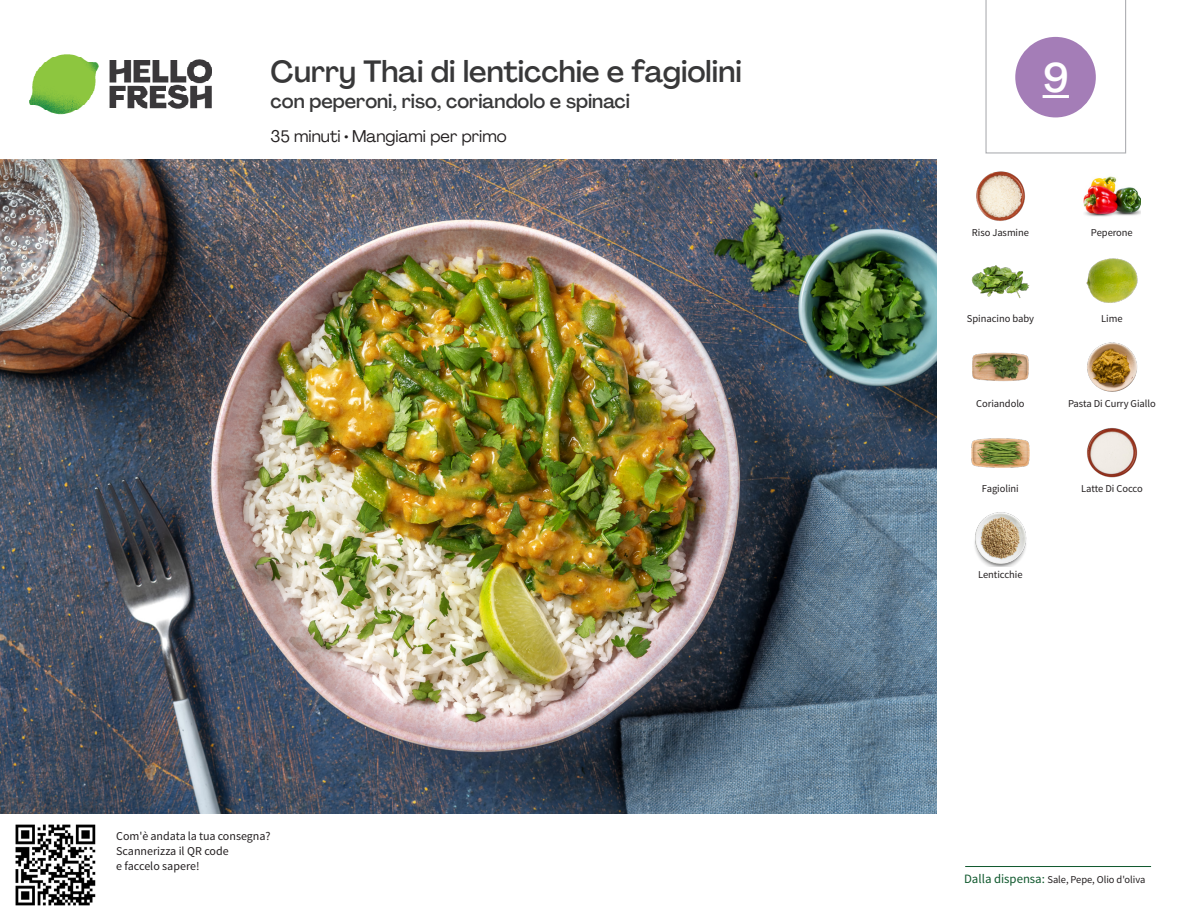
<style>
.page{position:relative;width:1188px;height:918px;background:#fff}
.page>*{position:absolute;margin:0;border:0;box-sizing:border-box;transform-origin:0 0}
._24_Recipe_Nr_Bag{font:500 40.5px "Agrandir";color:#fff}
._15_Titel_UK{font:500 30px "Agrandir";color:#383839}
._15_Titel_UK-2{font:500 19.5px "Agrandir";color:#383839}
._02_Box_Type{font:16.5px "Agrandir";color:#231f20}
._06_Before_Start{font:12px/15px "Source Sans Pro";color:#231f20}
._18_FRONT_ingredient{font:10.5px "Source Sans Pro";letter-spacing:-.005em;color:#231f20}
.t1{font:10.5px "Source Sans Variable";letter-spacing:-.005em;color:#231f20}
.s1{font-family:"Source Sans Pro";font-size:12.75px;color:#0e572c}
</style>
<div class="page">
<img style="left:30px;top:54px;width:181px;height:61px">
<hr style="left:965px;top:866px;width:186px;height:1px;background:#0e572c">
<img style="left:0;top:159px;width:936px;height:655px">
<img style="left:1083px;top:176px;width:58px;height:41px">
<img style="left:976px;top:171px;width:49px;height:50px">
<img style="left:1086px;top:258px;width:52px;height:45px">
<img style="left:972px;top:265px;width:57px;height:33px">
<img style="left:1087px;top:342px;width:51px;height:50px">
<img style="left:972px;top:352px;width:57px;height:30px">
<img style="left:1087px;top:428px;width:51px;height:50px">
<img style="left:972px;top:438px;width:57px;height:30px">
<img style="left:974px;top:512px;width:53px;height:55px">
<img style="left:15px;top:824px;width:81px;height:82px">
<svg style="left:985px;top:0;width:141px;height:154px"></svg>
<p class="_15_Titel_UK" style="left:271px;top:53px;width:473px">Curry Thai di lenticchie e fagiolini</p>
<p class="_15_Titel_UK-2" style="left:271px;top:89px;width:361px">con peperoni, riso, coriandolo e spinaci</p>
<p class="_02_Box_Type" style="left:271px;top:126px;width:238px">35 minuti • Mangiami per primo</p>
<p class="_06_Before_Start" style="left:116px;top:829px;width:156px">Com'è andata la tua consegna?<br>Scannerizza il QR code<br>e faccelo sapere!</p>
<p class="_24_Recipe_Nr_Bag" style="left:1043px;top:53px;width:28px">9</p>
<p class="_18_FRONT_ingredient" style="left:972px;top:226px;width:59px">Riso Jasmine</p>
<p class="_18_FRONT_ingredient" style="left:1091px;top:226px;width:43px">Peperone</p>
<p class="_18_FRONT_ingredient" style="left:967px;top:312px;width:69px">Spinacino baby</p>
<p class="_18_FRONT_ingredient" style="left:1101px;top:312px;width:23px">Lime</p>
<p class="_18_FRONT_ingredient" style="left:976px;top:397px;width:50px">Coriandolo</p>
<p class="_18_FRONT_ingredient" style="left:1068px;top:397px;width:89px">Pasta Di Curry Giallo</p>
<p class="_18_FRONT_ingredient" style="left:982px;top:482px;width:38px">Fagiolini</p>
<p class="_18_FRONT_ingredient" style="left:1081px;top:482px;width:63px">Latte Di Cocco</p>
<p class="_18_FRONT_ingredient" style="left:978px;top:568px;width:46px">Lenticchie</p>
<p class="t1" style="left:964px;top:873px;width:183px"><span class="s1">Dalla dispensa:</span> Sale, Pepe, Olio d'oliva</p>
</div>
